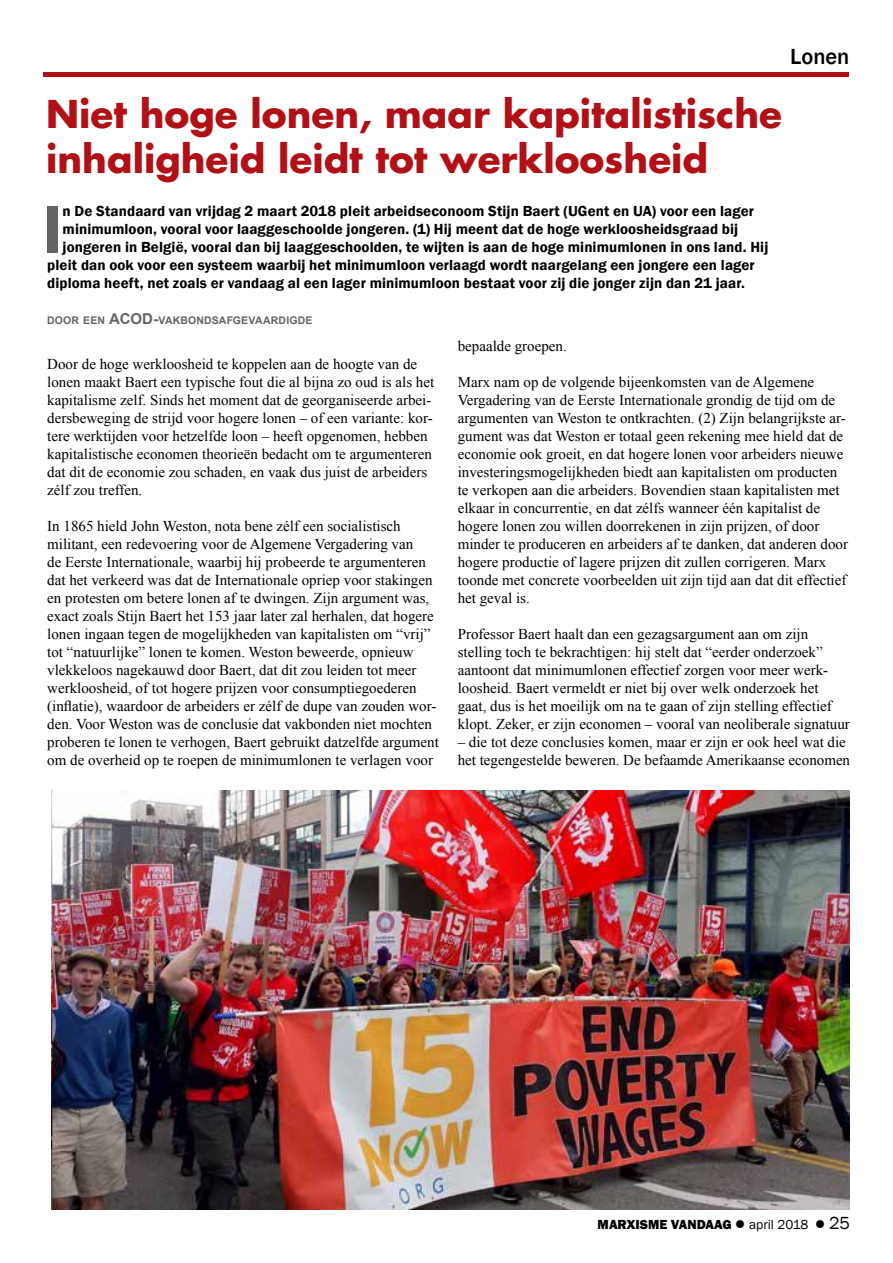
<style>
.page{position:relative;width:893px;height:1263px;background:#fff}
.page>*{position:absolute;margin:0;border:0;box-sizing:border-box;transform-origin:0 0}
.t1{font:600 69px "Franklin Gothic";color:#636466}
.t2{font:700 37.5px/45px "Futura LT";color:#b11116}
.t3{font:500 22.5px "Franklin Gothic";color:#000}
.t4{font:15px/18px "Times New Roman";color:#000}
.t5{font:600 15px "Franklin Gothic";letter-spacing:.005em;color:#000}
.t6{font:800 13.5px "Franklin Gothic";color:#000}
.t7{font:700 10.5px "Arial";letter-spacing:.01em;color:#636466}
.s1{font-size:15px}
.s2{font-weight:400}
.s3{font-weight:400;font-size:18px}
</style>
<div class="page">
<div style="left:44px;top:72px;width:805px;height:5px;background:#b11116"></div>
<img style="left:51px;top:791px;width:798px;height:418px">
<h3 class="t3" style="left:790px;top:42px;width:61px">Lonen</h3>
<h2 class="t2" style="left:46px;top:91px;width:737px">Niet hoge lonen, maar kapitalistische inhaligheid leidt tot werkloosheid</h2>
<h1 class="t1" style="left:43px;top:186px;width:22px">I</h1>
<p class="t5" style="left:63px;top:202px;width:693px">n De Standaard van vrijdag 2 maart 2018 pleit arbeidseconoom Stijn Baert (UGent en UA) voor een lager</p>
<p class="t5" style="left:63px;top:220px;width:677px">minimumloon, vooral voor laaggeschoolde jongeren. (1) Hij meent dat de hoge werkloosheidsgraad bij</p>
<p class="t5" style="left:63px;top:238px;width:707px">jongeren in België, vooral dan bij laaggeschoolden, te wijten is aan de hoge minimumlonen in ons land. Hij</p>
<p class="t5" style="left:47px;top:256px;width:709px">pleit dan ook voor een systeem waarbij het minimumloon verlaagd wordt naargelang een jongere een lager</p>
<p class="t5" style="left:47px;top:274px;width:699px">diploma heeft, net zoals er vandaag al een lager minimumloon bestaat voor zij die jonger zijn dan 21 jaar.</p>
<p class="t7" style="left:47px;top:313px;width:267px">DOOR EEN <span class="s1">ACOD -</span>VAKBONDSAFGEVAARDIGDE</p>
<p class="t4" style="left:47px;top:354px;width:389px">Door de hoge werkloosheid te koppelen aan de hoogte van de lonen maakt Baert een typische fout die al bijna zo oud is als het kapitalisme zelf. Sinds het moment dat de georganiseerde arbei&shy;dersbeweging de strijd voor hogere lonen – of een variante: kor&shy;tere werktijden voor hetzelfde loon – heeft opgenomen, hebben kapitalistische economen theorieën bedacht om te argumenteren dat dit de economie zou schaden, en vaak dus juist de arbeiders zélf zou treffen.</p>
<p class="t4" style="left:47px;top:516px;width:393px">In 1865 hield John Weston, nota bene zélf een socialistisch militant, een redevoering voor de Algemene Vergadering van<br>de Eerste Internationale, waarbij hij probeerde te argumenteren dat het verkeerd was dat de Internationale opriep voor stakingen en protesten om betere lonen af te dwingen. Zijn argument was, exact zoals Stijn Baert het 153 jaar later zal herhalen, dat hogere lonen ingaan tegen de mogelijkheden van kapitalisten om “vrij” tot “natuurlijke” lonen te komen. Weston beweerde, opnieuw vlekkeloos nagekauwd door Baert, dat dit zou leiden tot meer werkloosheid, of tot hogere prijzen voor consumptiegoederen (inflatie), waardoor de arbeiders er zélf de dupe van zouden wor&shy;den. Voor Weston was de conclusie dat vakbonden niet mochten proberen te lonen te verhogen, Baert gebruikt datzelfde argument om de overheid op te roepen de minimumlonen te verlagen voor</p>
<p class="t4" style="left:458px;top:336px;width:111px">bepaalde groepen.</p>
<p class="t4" style="left:458px;top:372px;width:392px">Marx nam op de volgende bijeenkomsten van de Algemene Vergadering van de Eerste Internationale grondig de tijd om de argumenten van Weston te ontkrachten. (2) Zijn belangrijkste ar&shy;gument was dat Weston er totaal geen rekening mee hield dat de economie ook groeit, en dat hogere lonen voor arbeiders nieuwe investeringsmogelijkheden biedt aan kapitalisten om producten te verkopen aan die arbeiders. Bovendien staan kapitalisten met elkaar in concurrentie, en dat zélfs wanneer één kapitalist de hogere lonen zou willen doorrekenen in zijn prijzen, of door minder te produceren en arbeiders af te danken, dat anderen door hogere productie of lagere prijzen dit zullen corrigeren. Marx toonde met concrete voorbeelden uit zijn tijd aan dat dit effectief het geval is.</p>
<p class="t4" style="left:458px;top:624px;width:394px">Professor Baert haalt dan een gezagsargument aan om zijn stelling toch te bekrachtigen: hij stelt dat “eerder onderzoek” aantoont dat minimumlonen effectief zorgen voor meer werk&shy;loosheid. Baert vermeldt er niet bij over welk onderzoek het gaat, dus is het moeilijk om na te gaan of zijn stelling effectief klopt. Zeker, er zijn economen – vooral van neoliberale signatuur</p>
<p class="t4" style="left:458px;top:732px;width:394px">– die tot deze conclusies komen, maar er zijn er ook heel wat die het tegengestelde beweren. De befaamde Amerikaanse economen</p>
<p class="t6" style="left:598px;top:1216px;width:254px">MARXISME VANDAAG ● <span class="s2">april 2018</span> ● <span class="s3">25</span></p>
</div>
